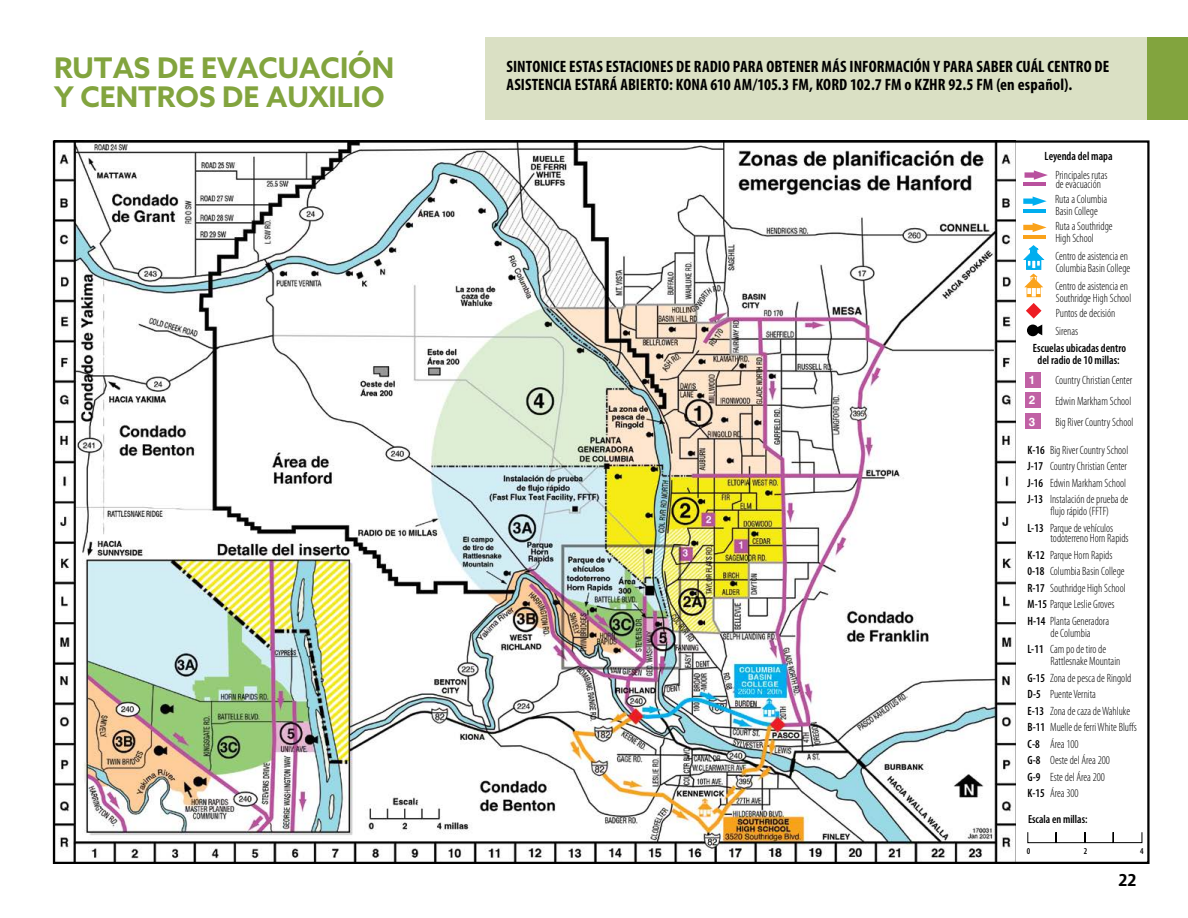
<style>
.page{position:relative;width:1188px;height:918px;background:#fff}
.page>*{position:absolute;margin:0;border:0;box-sizing:border-box;transform-origin:0 0}
.t1{font:700 28.5px/28.5px "Azo Sans";color:#82a43e}
.t2{font:500 18px "Seravek";color:#000}
.t3{font:700 condensed 16.5px/18px "Myriad Pro";letter-spacing:.005em;color:#000}
.t4{font:300 condensed 12px/16.5px "Myriad Pro";color:#000;scale:.95 1}
.t5{font:600 condensed 12px/12px "Myriad Pro";color:#000;text-align:center;scale:.95 1}
.t6{font:600 condensed 11.7px "Myriad Pro";color:#000;scale:.95 1}
.t7{font:700 11.7px/19.8px "Helvetica";color:#fff}
.t8{font:600 condensed 9px "Myriad Pro";color:#000;scale:.95 1}
.s1{font-weight:600}
</style>
<div class="page">
<img style="left:56px;top:143px;width:960px;height:718px">
<div style="left:1025px;top:413px;width:15px;height:16px;background:#c161a5"></div>
<div style="left:1025px;top:373px;width:15px;height:15px;background:#c161a5"></div>
<div style="left:1025px;top:393px;width:15px;height:15px;background:#c161a5"></div>
<svg style="left:1027px;top:832px;width:116px;height:11px"></svg>
<div style="left:485px;top:37px;width:681px;height:82px;background:#dae0c4"></div>
<div style="left:1148px;top:37px;width:40px;height:82px;background:#82a43e"></div>
<div style="left:1027px;top:325px;width:12px;height:11px;background:#000;border-radius:50%"></div>
<svg style="left:1035px;top:325px;width:7px;height:10px"></svg>
<svg style="left:1025px;top:170px;width:23px;height:10px"></svg>
<hr style="left:1023px;top:182px;width:23px;height:4px;background:#b9519e">
<hr style="left:1023px;top:209px;width:23px;height:3px;background:#00aeef">
<svg style="left:1023px;top:197px;width:24px;height:9px"></svg>
<hr style="left:1023px;top:235px;width:23px;height:4px;background:#faa21b">
<svg style="left:1023px;top:223px;width:24px;height:9px"></svg>
<svg style="left:1023px;top:245px;width:21px;height:52px"></svg>
<svg style="left:1026px;top:303px;width:16px;height:16px"></svg>
<h1 class="t1" style="left:54px;top:53px;width:342px">RUTAS DE EVACUACIÓN<br>Y CENTROS DE AUXILIO</h1>
<h3 class="t3" style="left:507px;top:57px;width:604px">SINTONICE ESTAS ESTACIONES DE RADIO PARA OBTENER MÁS INFORMACIÓN Y PARA SABER CUÁL CENTRO DE<br>ASISTENCIA ESTARÁ ABIERTO: KONA 610 AM/105.3 FM, KORD 102.7 FM o KZHR 92.5 FM (en español).</h3>
<p class="t5" style="left:1045px;top:150px;width:73px">Leyenda del mapa</p>
<p class="t4" style="left:1055px;top:171px;width:56px;line-height:9px">Principales rutas de evacuación</p>
<p class="t4" style="left:1055px;top:193px;width:57px;line-height:12px">Ruta a Columbia<br>Basin College</p>
<p class="t4" style="left:1055px;top:220px;width:62px;line-height:12px">Ruta a Southridge<br>High School</p>
<p class="t4" style="left:1055px;top:250px;width:80px;line-height:12px">Centro de asistencia en<br>Columbia Basin College</p>
<p class="t4" style="left:1055px;top:280px;width:81px;line-height:12px">Centro de asistencia en<br>Southridge High School</p>
<p class="t4" style="left:1055px;top:304px;width:65px;line-height:18px">Puntos de decisión<br>Sirenas</p>
<p class="t5" style="left:1033px;top:342px;width:100px">Escuelas ubicadas dentro del radio de 10 millas:</p>
<p class="t7" style="left:1029px;top:372px;width:8px">1<br>2</p>
<p class="t4" style="left:1055px;top:369px;width:84px;line-height:21px">Country Christian Center<br>Edwin Markham School<br>Big River Country School</p>
<p class="t7" style="left:1029px;top:413px;width:8px">3</p>
<p class="t4" style="left:1028px;top:442px;width:108px"><span class="s1">K-16</span> Big River Country School<br><span class="s1">J-17</span> Country Christian Center<br><span class="s1">J-16</span> Edwin Markham School<br><span class="s1">J-13</span> Instalación de prueba de</p>
<p class="t4" style="left:1028px;top:503px;width:92px;text-indent:23px">flujo rápido (FFTF)<br><span class="s1">L-13</span> Parque de vehículos</p>
<p class="t4" style="left:1028px;top:530px;width:108px;text-indent:23px">todoterreno Horn Rapids<br><span class="s1">K-12</span> Parque Horn Rapids<br><span class="s1">0-18</span> Columbia Basin College<br><span class="s1">R-17</span> Southridge High School<br><span class="s1">M-15</span> Parque Leslie Groves<br><span class="s1">H-14</span> Planta Generadora</p>
<p class="t4" style="left:1028px;top:625px;width:84px;text-indent:23px">de Columbia<br><span class="s1">L-11</span> Cam po de tiro de</p>
<p class="t4" style="left:1028px;top:653px;width:116px;text-indent:23px">Rattlesnake Mountain<br><span class="s1">G-15</span> Zona de pesca de Ringold<br><span class="s1">D-5</span> Puente Vernita<br><span class="s1">E-13</span> Zona de caza de Wahluke<br><span class="s1">B-11</span> Muelle de ferri White Bluffs<br><span class="s1">C-8</span> Área 100<br><span class="s1">G-8</span> Oeste del Área 200<br><span class="s1">G-9</span> Este del Área 200<br><span class="s1">K-15</span> Área 300</p>
<p class="t6" style="left:1028px;top:812px;width:64px">Escala en millas:</p>
<p class="t8" style="left:1027px;top:845px;width:5px">0</p>
<p class="t8" style="left:1084px;top:845px;width:5px">2</p>
<p class="t8" style="left:1140px;top:845px;width:5px">4</p>
<h2 class="t2" style="left:1118px;top:868px;width:19px">22</h2>
</div>
